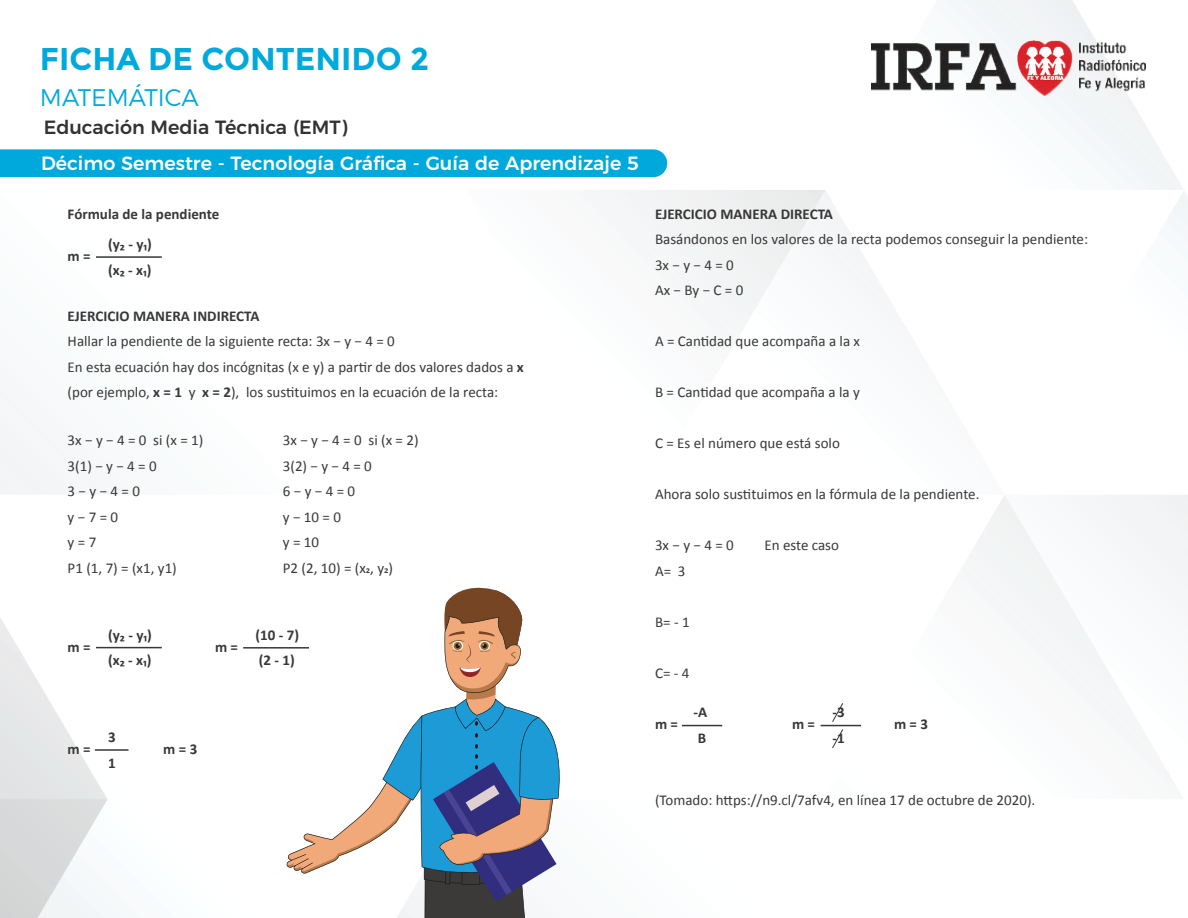
<style>
.page{position:relative;width:1188px;height:918px;background:#fff}
.page>*{position:absolute;margin:0;border:0;box-sizing:border-box;transform-origin:0 0}
.t1{font:700 31.5px "Montserrat";color:#00a9dc}
.t2{font:300 24px "Montserrat";color:#00a9dc}
.t3{font:500 19.2px "Montserrat";color:#fff}
.t4{font:500 19.2px "Montserrat";color:#333232}
.t5{font:15px/25.5px "Calibri";color:#373837}
.t6{font:700 15px/25.5px "Calibri";color:#373837}
.s1{font-weight:700}
</style>
<div class="page">
<img style="left:0;top:0;width:1188px;height:918px">
<svg style="left:286px;top:583px;width:279px;height:335px"></svg>
<div style="left:0;top:149px;width:667px;height:28px;background:#00a9dc"></div>
<img style="left:872px;top:40px;width:274px;height:55px">
<svg style="left:832px;top:702px;width:12px;height:47px"></svg>
<hr style="left:96px;top:256px;width:66px;height:2px;background:#373837">
<hr style="left:96px;top:647px;width:66px;height:1px;background:#373837">
<hr style="left:243px;top:647px;width:66px;height:2px;background:#373837">
<hr style="left:682px;top:725px;width:40px;height:1px;background:#373837">
<hr style="left:821px;top:725px;width:40px;height:1px;background:#373837">
<hr style="left:95px;top:749px;width:34px;height:2px;background:#373837">
<h1 class="t1" style="left:40px;top:41px;width:391px">FICHA DE CONTENIDO 2</h1>
<h2 class="t2" style="left:40px;top:84px;width:160px">MATEMÁTICA</h2>
<p class="t4" style="left:44px;top:117px;width:305px">Educación Media Técnica (EMT)</p>
<p class="t3" style="left:41px;top:153px;width:599px">Décimo Semestre - Tecnología Gráfica - Guía de Aprendizaje 5</p>
<p class="t6" style="left:68px;top:201px;width:153px">Fórmula de la pendiente</p>
<p class="t6" style="left:68px;top:244px;width:25px">m =</p>
<p class="t6" style="left:108px;top:232px;width:45px">(y₂ - y₁) (x₂ - x₁)</p>
<p class="t6" style="left:68px;top:303px;width:193px">EJERCICIO MANERA INDIRECTA</p>
<p class="t5" style="left:68px;top:329px;width:458px">Hallar la pendiente de la siguiente recta: 3x − y − 4 = 0<br>En esta ecuación hay dos incógnitas (x e y) a partir de dos valores dados a <span class="s1">x </span>(por ejemplo, <span class="s1">x = 1</span> y <span class="s1">x = 2</span>), los sustituimos en la ecuación de la recta:</p>
<p class="t5" style="left:68px;top:428px;width:137px">3x − y − 4 = 0 si (x = 1)<br>3(1) − y − 4 = 0<br>3 − y − 4 = 0<br>y − 7 = 0<br>y = 7<br>P1 (1, 7) = (x1, y1)</p>
<p class="t5" style="left:283px;top:428px;width:137px">3x − y − 4 = 0 si (x = 2)<br>3(2) − y − 4 = 0<br>6 − y − 4 = 0<br>y − 10 = 0<br>y = 10<br>P2 (2, 10) = (x2, y2)</p>
<p class="t6" style="left:68px;top:634px;width:25px">m =</p>
<p class="t6" style="left:108px;top:622px;width:45px">(y₂ - y₁) (x₂ - x₁)</p>
<p class="t6" style="left:215px;top:634px;width:25px">m =</p>
<p class="t6" style="left:256px;top:622px;width:45px">(10 - 7) (2 - 1)</p>
<p class="t6" style="left:68px;top:737px;width:25px">m =</p>
<p class="t6" style="left:108px;top:725px;width:9px">3<br>1</p>
<p class="t6" style="left:163px;top:737px;width:36px">m = 3</p>
<p class="t6" style="left:655px;top:201px;width:180px">EJERCICIO MANERA DIRECTA</p>
<p class="t5" style="left:655px;top:227px;width:435px">Basándonos en los valores de la recta podemos conseguir la pendiente:<br>3x − y − 4 = 0<br>Ax − By − C = 0</p>
<p class="t5" style="left:655px;top:329px;width:207px">A = Cantidad que acompaña a la x</p>
<p class="t5" style="left:655px;top:380px;width:206px">B = Cantidad que acompaña a la y</p>
<p class="t5" style="left:655px;top:431px;width:186px">C = Es el número que está solo</p>
<p class="t5" style="left:655px;top:482px;width:326px">Ahora solo sustituimos en la fórmula de la pendiente.</p>
<p class="t5" style="left:655px;top:533px;width:80px">3x − y − 4 = 0</p>
<p class="t5" style="left:764px;top:533px;width:76px">En este caso</p>
<p class="t5" style="left:655px;top:558px;width:32px">A= 3</p>
<p class="t5" style="left:655px;top:609px;width:36px">B= - 1</p>
<p class="t5" style="left:655px;top:660px;width:36px">C= - 4</p>
<p class="t6" style="left:655px;top:712px;width:25px">m =</p>
<p class="t6" style="left:694px;top:700px;width:15px">-A<br>B</p>
<p class="t6" style="left:833px;top:700px;width:14px">-3 -1</p>
<p class="t6" style="left:792px;top:712px;width:25px">m =</p>
<p class="t6" style="left:894px;top:712px;width:36px">m = 3</p>
<p class="t5" style="left:655px;top:788px;width:382px">(Tomado: https://n9.cl/7afv4, en línea 17 de octubre de 2020).</p>
</div>
